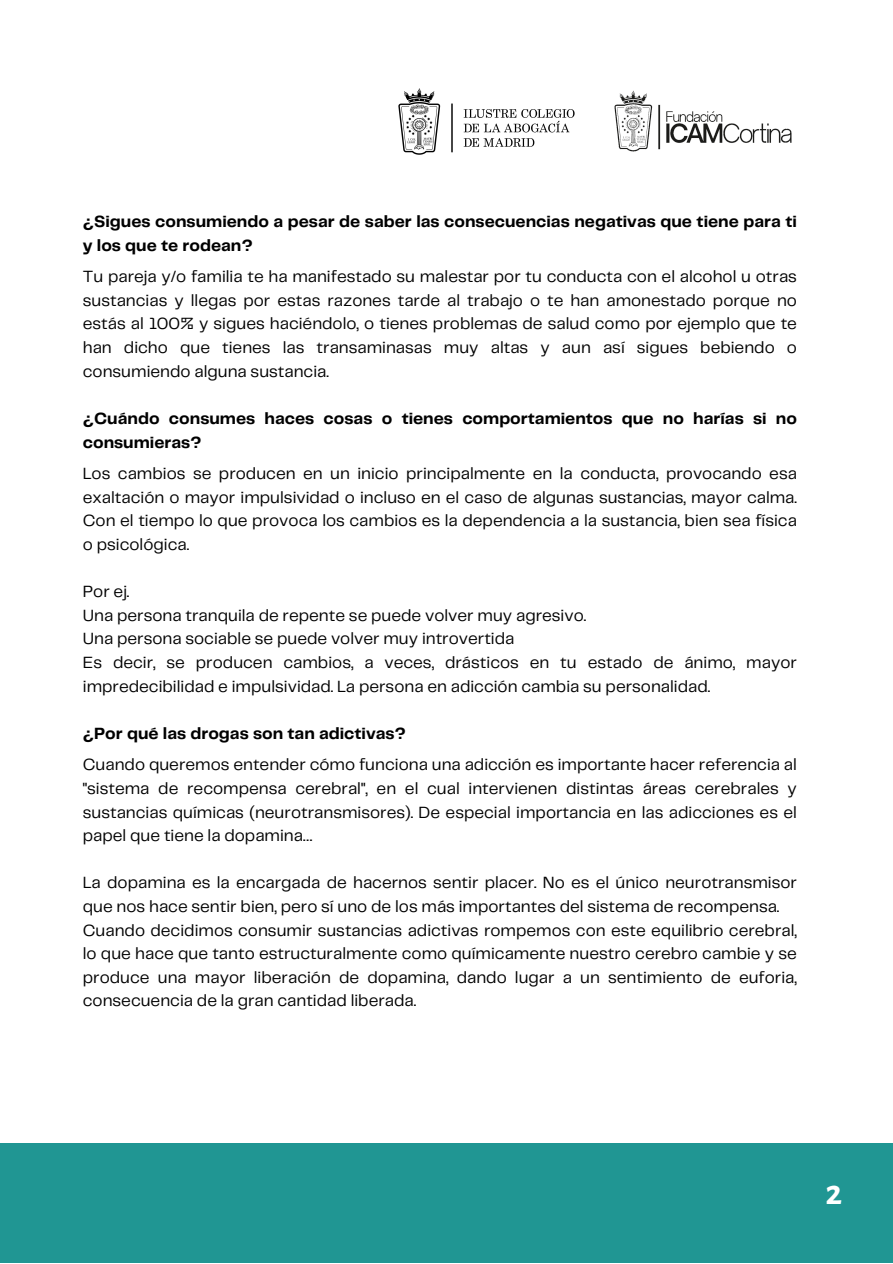
<style>
.page{position:relative;width:893px;height:1264px;background:#fff}
.page>*{position:absolute;margin:0;border:0;box-sizing:border-box;transform-origin:0 0}
.t1{font:700 35.7px "Alegreya Sans SC";color:#fff}
.t2{font:16.8px/23.5px "Telegraf";color:#000;text-align:justify}
.t3{font:700 16.8px/23.5px "Telegraf";color:#000}
</style>
<div class="page">
<img style="left:398px;top:88px;width:177px;height:67px">
<img style="left:614px;top:90px;width:178px;height:62px">
<div style="left:0;top:1143px;width:892px;height:119px;background:#209693"></div>
<p class="t3" style="left:83px;top:211px;width:715px">¿Sigues consumiendo a pesar de saber las consecuencias negativas que tiene para ti y los que te rodean?</p>
<p class="t2" style="left:83px;top:266px;width:715px">Tu pareja y/o familia te ha manifestado su malestar por tu conducta con el alcohol u otras sustancias y llegas por estas razones tarde al trabajo o te han amonestado porque no estás al 100% y sigues haciéndolo, o tienes problemas de salud como por ejemplo que te han dicho que tienes las transaminasas muy altas y aun así sigues bebiendo o consumiendo alguna sustancia.</p>
<p class="t3" style="left:83px;top:407px;width:715px">¿Cuándo consumes haces cosas o tienes comportamientos que no harías si no consumieras?</p>
<p class="t2" style="left:83px;top:462px;width:715px">Los cambios se producen en un inicio principalmente en la conducta, provocando esa exaltación o mayor impulsividad o incluso en el caso de algunas sustancias, mayor calma.<br>Con el tiempo lo que provoca los cambios es la dependencia a la sustancia, bien sea física o psicológica.</p>
<p class="t2" style="left:83px;top:580px;width:48px">Por ej.</p>
<p class="t2" style="left:83px;top:604px;width:505px">Una persona tranquila de repente se puede volver muy agresivo.</p>
<p class="t2" style="left:83px;top:628px;width:433px">Una persona sociable se puede volver muy introvertida</p>
<p class="t2" style="left:83px;top:651px;width:715px">Es decir, se producen cambios, a veces, drásticos en tu estado de ánimo, mayor impredecibilidad e impulsividad. La persona en adicción cambia su personalidad.</p>
<p class="t3" style="left:83px;top:722px;width:325px">¿Por qué las drogas son tan adictivas?</p>
<p class="t2" style="left:83px;top:753px;width:715px">Cuando queremos entender cómo funciona una adicción es importante hacer referencia al "sistema de recompensa cerebral", en el cual intervienen distintas áreas cerebrales y sustancias químicas (neurotransmisores). De especial importancia en las adicciones es el papel que tiene la dopamina…</p>
<p class="t2" style="left:83px;top:871px;width:715px">La dopamina es la encargada de hacernos sentir placer. No es el único neurotransmisor que nos hace sentir bien, pero sí uno de los más importantes del sistema de recompensa.</p>
<p class="t2" style="left:83px;top:919px;width:715px">Cuando decidimos consumir sustancias adictivas rompemos con este equilibrio cerebral, lo que hace que tanto estructuralmente como químicamente nuestro cerebro cambie y se produce una mayor liberación de dopamina, dando lugar a un sentimiento de euforia, consecuencia de la gran cantidad liberada.</p>
<p class="t1" style="left:825px;top:1175px;width:18px">2</p>
</div>
